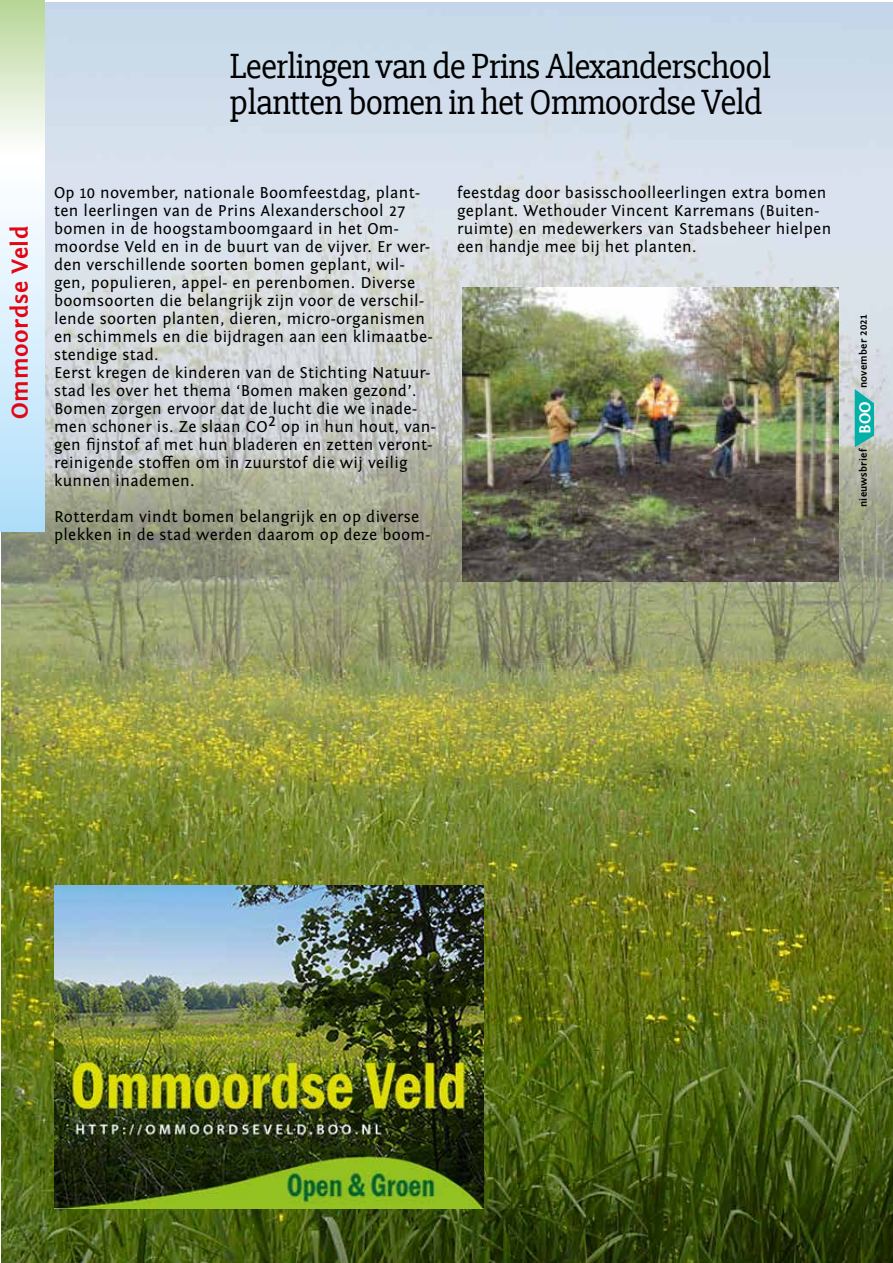
<style>
.page{position:relative;width:893px;height:1263px;background:#fff}
.page>*{position:absolute;margin:0;border:0;box-sizing:border-box;transform-origin:0 0}
.t1{font:36px/36px "Slabo 27 px";letter-spacing:-.025em;color:#000}
.t2{font:700 24px "Fontin Sans";letter-spacing:.025em;color:#e30613}
.t3{font:16.5px/18px "Fontin Sans";letter-spacing:.02em;color:#000}
.t4{font:700 16.5px "Fontin Sans";color:#fff}
.t5{font:700 10.5px "Fontin Sans";letter-spacing:.02em;color:#000}
</style>
<div class="page">
<img style="left:1px;top:3px;width:892px;height:1260px">
<svg style="left:0;top:1px;width:45px;height:530px"></svg>
<svg style="left:855px;top:389px;width:19px;height:58px"></svg>
<img style="left:462px;top:288px;width:377px;height:293px">
<img style="left:54px;top:886px;width:429px;height:323px">
<h2 class="t2" style="left:7px;top:419px;width:195px;rotate:-90deg">Ommoordse Veld</h2>
<h1 class="t1" style="left:230px;top:47px;width:543px">Leerlingen van de Prins Alexanderschool plantten bomen in het Ommoordse Veld</h1>
<p class="t3" style="left:54px;top:184px;width:383px">Op 10 november, nationale Boomfeestdag, plant&shy;ten leerlingen van de Prins Alexanderschool 27 bomen in de hoogstamboomgaard in het Om&shy;moordse Veld en in de buurt van de vijver. Er wer&shy;den verschillende soorten bomen geplant, wil&shy;gen, populieren, appel- en perenbomen. Diverse boomsoorten die belangrijk zijn voor de verschil&shy;lende soorten planten, dieren, micro-organismen en schimmels en die bijdragen aan een klimaatbe&shy;stendige stad.<br>Eerst kregen de kinderen van de Stichting Natuur&shy;stad les over het thema ‘Bomen maken gezond’.<br>Bomen zorgen ervoor dat de lucht die we inade&shy;men schoner is. Ze slaan CO2 op in hun hout, van&shy;gen fijnstof af met hun bladeren en zetten veront&shy;reinigende stoffen om in zuurstof die wij veilig kunnen inademen.</p>
<p class="t3" style="left:54px;top:508px;width:378px">Rotterdam vindt bomen belangrijk en op diverse plekken in de stad werden daarom op deze boom-</p>
<p class="t3" style="left:457px;top:184px;width:376px">feestdag door basisschoolleerlingen extra bomen geplant. Wethouder Vincent Karremans (Buiten&shy;ruimte) en medewerkers van Stadsbeheer hielpen een handje mee bij het planten.</p>
<p class="t5" style="left:858px;top:388px;width:75px;rotate:-90deg">november 2021</p>
<p class="t4" style="left:856px;top:434px;width:34px;rotate:-90deg">BOO</p>
<p class="t5" style="left:858px;top:507px;width:60px;rotate:-90deg">nieuwsbrief</p>
</div>
